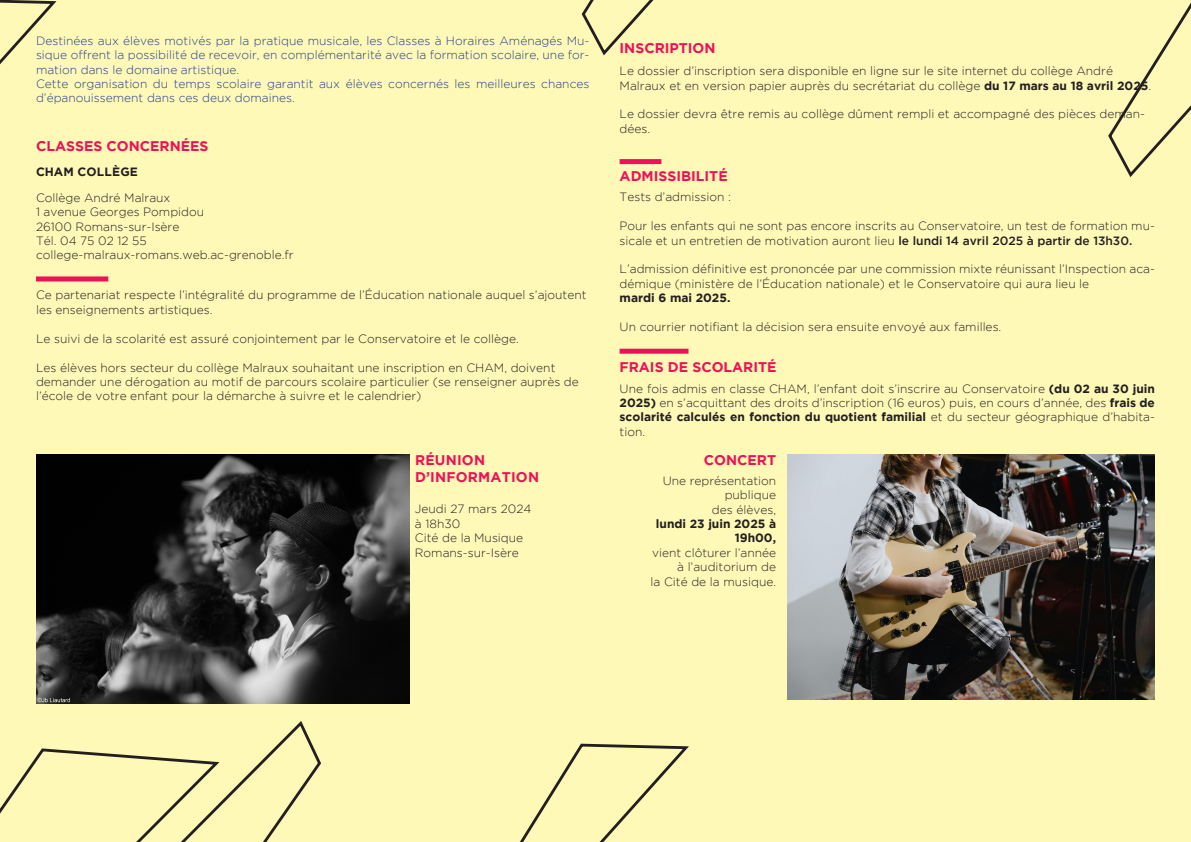
<style>
.page{position:relative;width:1191px;height:842px;background:#fff9b8}
.page>*{position:absolute;margin:0;border:0;box-sizing:border-box;transform-origin:0 0}
.t1{font:700 14px "Gotham";color:#ed1157}
.t2{font:300 12px/14.4px "Gotham";color:#231f20}
.t3{font:300 12px/14.4px "Gotham";color:#253f8e;text-align:justify}
.t4{font:700 12px/14.4px "Gotham";color:#231f20;text-align:right}
.s1{font-weight:700}
.s2{font-weight:500}
</style>
<div class="page">
<div style="left:36px;top:276px;width:72px;height:5px;background:#ed1157"></div>
<div style="left:619px;top:159px;width:42px;height:5px;background:#ed1157"></div>
<div style="left:619px;top:349px;width:69px;height:5px;background:#ed1157"></div>
<svg style="left:0;top:721px;width:321px;height:121px"></svg>
<svg style="left:520px;top:743px;width:169px;height:99px"></svg>
<svg style="left:1108px;top:3px;width:83px;height:174px"></svg>
<svg style="left:581px;top:0;width:73px;height:56px"></svg>
<svg style="left:0;top:0;width:57px;height:65px"></svg>
<img style="left:36px;top:454px;width:373px;height:249px">
<img style="left:787px;top:454px;width:368px;height:245px">
<p class="t3" style="left:36px;top:33px;width:555px">Destinées aux élèves motivés par la pratique musicale, les Classes à Horaires Aménagés Mu&shy;sique offrent la possibilité de recevoir, en complémentarité avec la formation scolaire, une for&shy;mation dans le domaine artistique.</p>
<p class="t3" style="left:36px;top:76px;width:555px">Cette organisation du temps scolaire garantit aux élèves concernés les meilleures chances d’épanouissement dans ces deux domaines.</p>
<p class="t1" style="left:36px;top:138px;width:174px">CLASSES CONCERNÉES</p>
<p class="t4" style="left:36px;top:164px;width:103px">CHAM COLLÈGE</p>
<p class="t2" style="left:36px;top:190px;width:136px">Collège André Malraux</p>
<p class="t2" style="left:36px;top:205px;width:170px">1 avenue Georges Pompidou</p>
<p class="t2" style="left:36px;top:219px;width:145px">26100 Romans-sur-Isère</p>
<p class="t2" style="left:36px;top:233px;width:112px">Tél. 04 75 02 12 55</p>
<p class="t2" style="left:36px;top:248px;width:259px">college-malraux-romans.web.ac-grenoble.fr</p>
<p class="t2" style="left:36px;top:288px;width:552px">Ce partenariat respecte l’intégralité du programme de l’Éducation nationale auquel s’ajoutent les enseignements artistiques.</p>
<p class="t2" style="left:36px;top:331px;width:484px">Le suivi de la scolarité est assuré conjointement par le Conservatoire et le collège.</p>
<p class="t2" style="left:36px;top:360px;width:544px">Les élèves hors secteur du collège Malraux souhaitant une inscription en CHAM, doivent demander une dérogation au motif de parcours scolaire particulier (se renseigner auprès de l’école de votre enfant pour la démarche à suivre et le calendrier)</p>
<p class="t1" style="left:415px;top:452px;width:71px">RÉUNION</p>
<p class="t1" style="left:415px;top:468px;width:126px">D’INFORMATION</p>
<p class="t2" style="left:415px;top:502px;width:118px">Jeudi 27 mars 2024</p>
<p class="t2" style="left:415px;top:516px;width:47px">à 18h30</p>
<p class="t2" style="left:415px;top:531px;width:110px">Cité de la Musique</p>
<p class="t2" style="left:415px;top:545px;width:105px">Romans-sur-Isère</p>
<p class="t1" style="left:619px;top:40px;width:97px">INSCRIPTION</p>
<p class="t2" style="left:619px;top:64px;width:533px">Le dossier d’inscription sera disponible en ligne sur le site internet du collège André<br>Malraux et en version papier auprès du secrétariat du collège <span class="s1">du 17 mars au 18 avril 2025</span>.</p>
<p class="t2" style="left:619px;top:107px;width:527px">Le dossier devra être remis au collège dûment rempli et accompagné des pièces deman&shy;dées.</p>
<p class="t1" style="left:619px;top:168px;width:110px">ADMISSIBILITÉ</p>
<p class="t2" style="left:619px;top:190px;width:113px">Tests d’admission :</p>
<p class="t2" style="left:619px;top:219px;width:537px">Pour les enfants qui ne sont pas encore inscrits au Conservatoire, un test de formation mu&shy;sicale et un entretien de motivation auront lieu <span class="s2">le lundi 14 avril 2025 à partir de 13h30.</span></p>
<p class="t2" style="left:619px;top:262px;width:537px">L’admission définitive est prononcée par une commission mixte réunissant l’Inspection aca&shy;démique (ministère de l’Éducation nationale) et le Conservatoire qui aura lieu le</p>
<p class="t4" style="left:619px;top:290px;width:112px">mardi 6 mai 2025.</p>
<p class="t2" style="left:619px;top:319px;width:383px">Un courrier notifiant la décision sera ensuite envoyé aux familles.</p>
<p class="t1" style="left:619px;top:359px;width:158px">FRAIS DE SCOLARITÉ</p>
<p class="t2" style="left:619px;top:381px;width:537px;text-align:justify">Une fois admis en classe CHAM, l’enfant doit s’inscrire au Conservatoire <span class="s1">(du 02 au 30 juin 2025)</span> en s’acquittant des droits d’inscription (16 euros) puis, en cours d’année, des <span class="s1">frais de scolarité calculés en fonction du quotient familial</span> et du secteur géographique d’habita&shy;tion.</p>
<p class="t1" style="left:704px;top:452px;width:74px">CONCERT</p>
<p class="t2" style="left:662px;top:473px;width:115px">Une représentation</p>
<p class="t2" style="left:724px;top:488px;width:53px">publique</p>
<p class="t2" style="left:712px;top:502px;width:66px">des élèves,</p>
<p class="t4" style="left:656px;top:516px;width:122px">lundi 23 juin 2025 à<br>19h00,</p>
<p class="t2" style="left:652px;top:545px;width:125px">vient clôturer l’année</p>
<p class="t2" style="left:677px;top:560px;width:100px">à l’auditorium de</p>
<p class="t2" style="left:650px;top:574px;width:127px">la Cité de la musique.</p>
</div>
